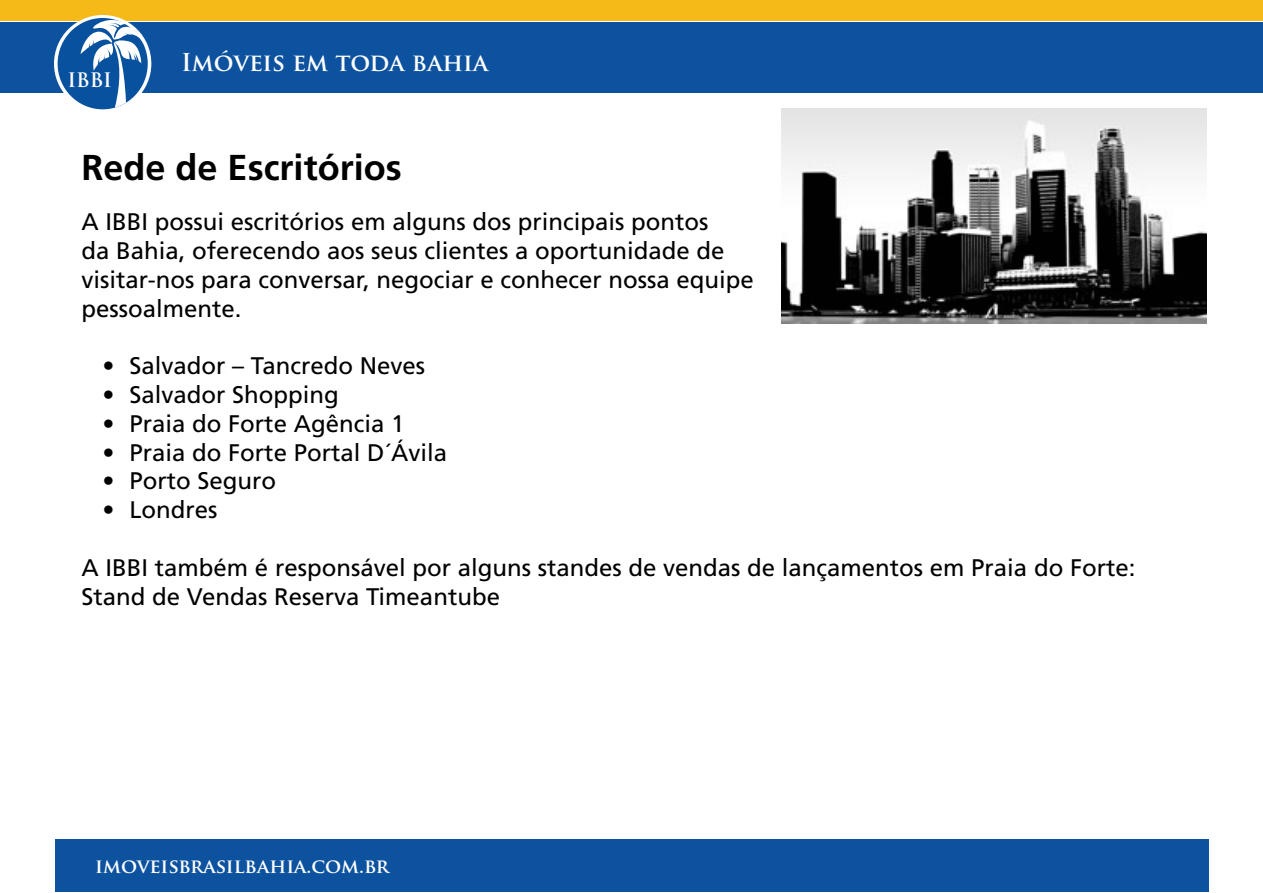
<style>
.page{position:relative;width:1263px;height:893px;background:#fff}
.page>*{position:absolute;margin:0;border:0;box-sizing:border-box;transform-origin:0 0}
.t1{font:700 36px "Frutiger LT";color:#000}
.t2{font:24px/28.8px "Frutiger LT";color:#000}
.t3{font:700 24px "Trajan Pro";color:#fff}
.t4{font:700 19.5px "Trajan Pro";color:#fff}
</style>
<div class="page">
<div style="left:55px;top:840px;width:1154px;height:52px;background:#0d529f"></div>
<div style="left:0;top:0;width:1263px;height:21px;background:#f5ba18"></div>
<div style="left:0;top:22px;width:1263px;height:71px;background:#0d529f"></div>
<img style="left:781px;top:108px;width:425px;height:215px">
<svg style="left:54px;top:15px;width:97px;height:97px"></svg>
<div style="left:58px;top:18px;width:90px;height:91px;background:#07519f;border-radius:50%"></div>
<svg style="left:80px;top:20px;width:63px;height:88px"></svg>
<p class="t4" style="left:68px;top:67px;width:46px">IBBI</p>
<p class="t3" style="left:181px;top:48px;width:309px">Imóveis em toda bahia</p>
<h1 class="t1" style="left:82px;top:146px;width:322px">Rede de Escritórios</h1>
<p class="t2" style="left:82px;top:208px;width:674px">A IBBI possui escritórios em alguns dos principais pontos<br>da Bahia, oferecendo aos seus clientes a oportunidade de visitar-nos para conversar, negociar e conhecer nossa equipe pessoalmente.</p>
<p class="t2" style="left:103px;top:352px;width:324px">• Salvador – Tancredo Neves</p>
<p class="t2" style="left:103px;top:380px;width:238px">• Salvador Shopping</p>
<p class="t2" style="left:103px;top:409px;width:303px">• Praia do Forte Agência 1</p>
<p class="t2" style="left:103px;top:438px;width:346px">• Praia do Forte Portal D´Ávila</p>
<p class="t2" style="left:103px;top:467px;width:175px">• Porto Seguro</p>
<p class="t2" style="left:103px;top:496px;width:117px">• Londres</p>
<p class="t2" style="left:82px;top:553px;width:1055px">A IBBI também é responsável por alguns standes de vendas de lançamentos em Praia do Forte:<br>Stand de Vendas Reserva Timeantube</p>
<p class="t4" style="left:95px;top:854px;width:296px">imoveisbrasilbahia.com.br</p>
</div>
